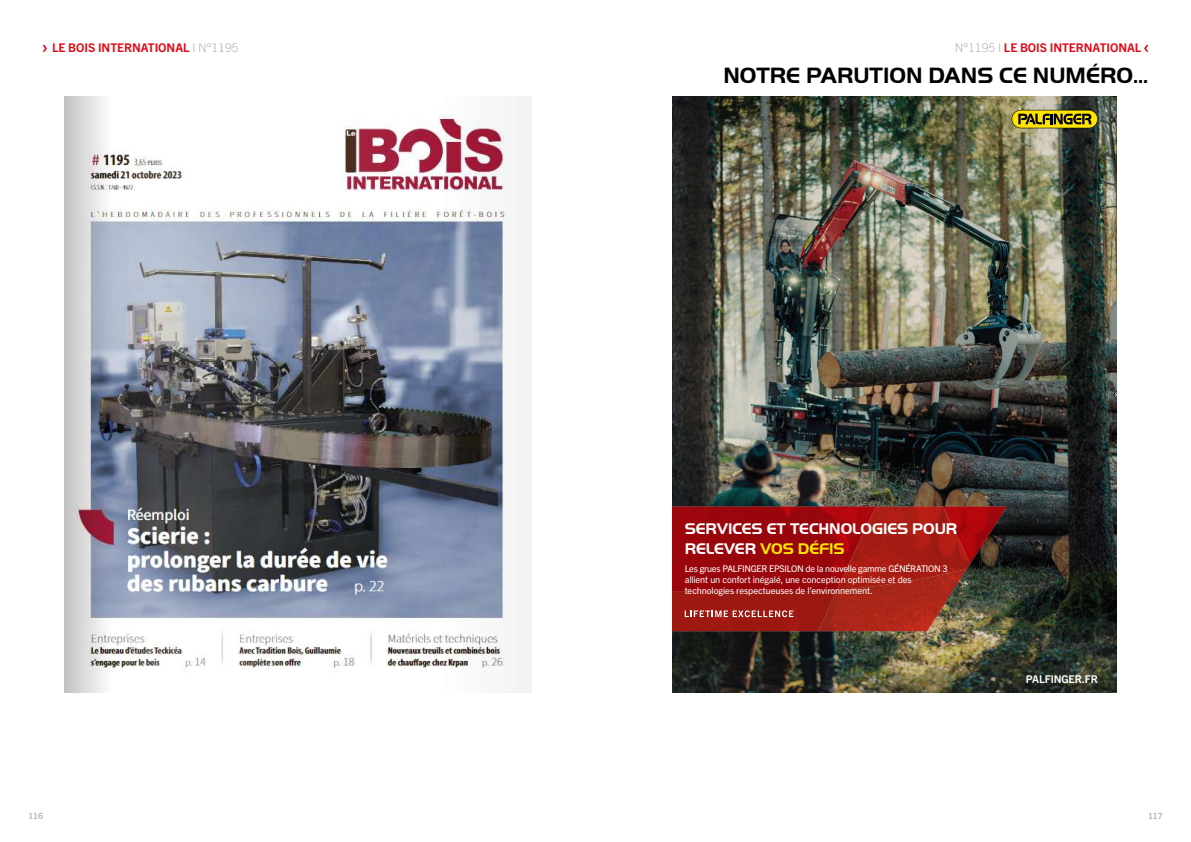
<style>
.page{position:relative;width:1191px;height:842px;background:#fff}
.page>*{position:absolute;margin:0;border:0;box-sizing:border-box;transform-origin:0 0}
.t1{font:700 23px "Palfinger Handel Gothic";color:#000}
.t2{font:700 16.1px/19.3px "Palfinger Handel Gothic";letter-spacing:-.005em;color:#fff}
.t3{font:700 12px "Trade Gothic Next LT Pro";color:#e30613}
.t4{font:700 10.7px "Trade Gothic Next LT Pro";letter-spacing:-.01em;color:#fff}
.t5{font:9.2px/11px "Trade Gothic Next LT Pro";letter-spacing:-.01em;color:#fff}
.t6{font:700 8.5px "Trade Gothic Next LT Pro";color:#b3b2b2}
.s1{font-weight:300;color:#b3b2b2}
.s2{color:#ffe600}
</style>
<div class="page">
<svg style="left:43px;top:45px;width:4px;height:7px"></svg>
<svg style="left:1144px;top:45px;width:4px;height:7px"></svg>
<img style="left:672px;top:96px;width:444px;height:596px">
<svg style="left:672px;top:506px;width:335px;height:125px;background:#981c17"></svg>
<svg style="left:1011px;top:110px;width:87px;height:18px;background:#a19104"></svg>
<svg style="left:1113px;top:391px;width:4px;height:8px"></svg>
<img style="left:64px;top:96px;width:467px;height:596px">
<h3 class="t3" style="left:52px;top:39px;width:188px">LE BOIS INTERNATIONAL <span class="s1">I N°1195</span></h3>
<h3 class="t3" style="left:955px;top:39px;width:188px"><span class="s1">N°1195 I</span> LE BOIS INTERNATIONAL</h3>
<h1 class="t1" style="left:723px;top:62px;width:426px">NOTRE PARUTION DANS CE NUMÉRO...</h1>
<h2 class="t2" style="left:684px;top:519px;width:274px">SERVICES ET TECHNOLOGIES POUR<br>RELEVER <span class="s2">VOS DÉFIS</span></h2>
<p class="t5" style="left:684px;top:563px;width:264px">Les grues PALFINGER EPSILON de la nouvelle gamme GÉNÉRATION 3 allient un confort inégalé, une conception optimisée et des technologies respectueuses de l’environnement.</p>
<p class="t4" style="left:1026px;top:672px;width:73px">PALFINGER.FR</p>
<p class="t6" style="left:28px;top:810px;width:16px">116</p>
<p class="t6" style="left:1148px;top:810px;width:16px">117</p>
</div>
